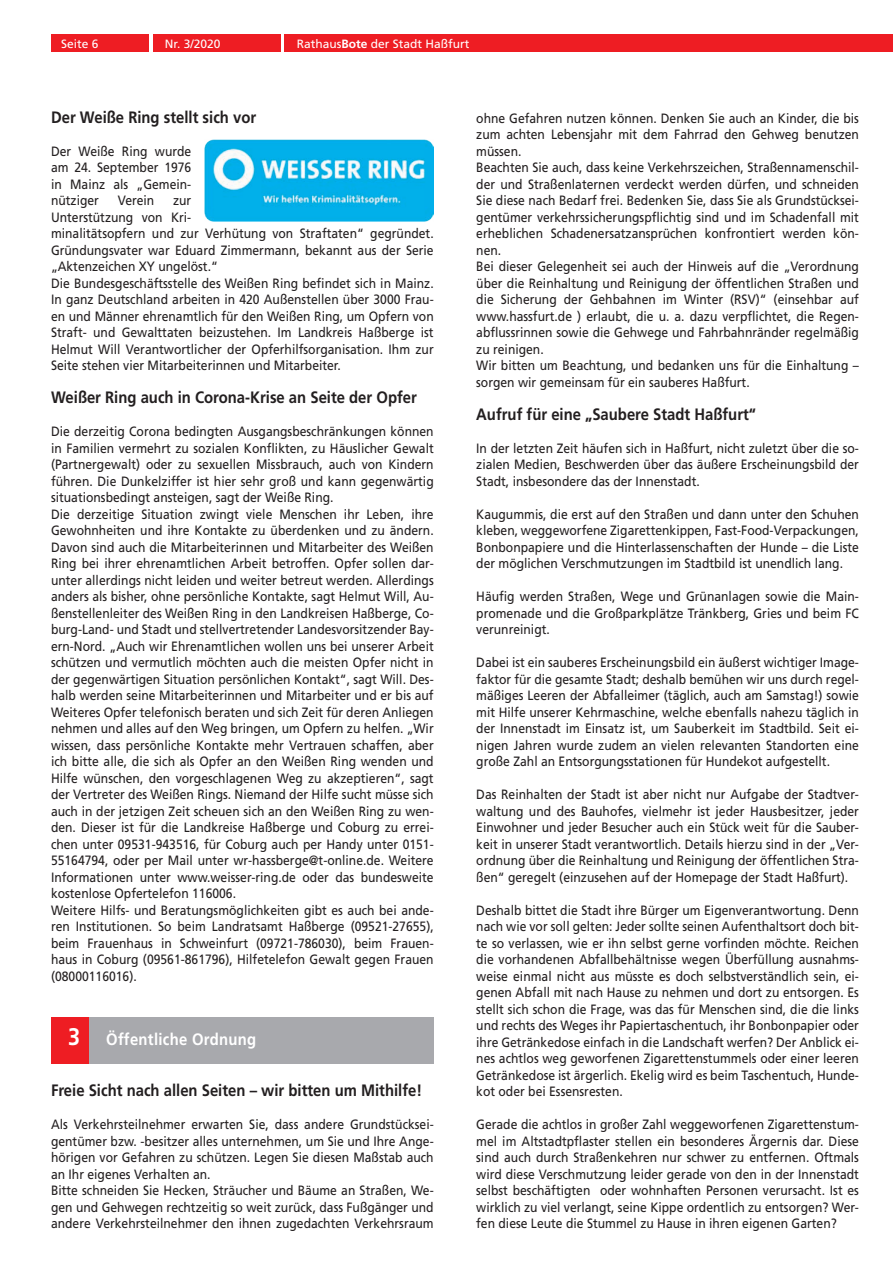
<style>
.page{position:relative;width:893px;height:1263px;background:#fff}
.page>*{position:absolute;margin:0;border:0;box-sizing:border-box;transform-origin:0 0}
.t1{font:700 16.5px "Frutiger";color:#231f20;scale:.9 1}
.t2{font:700 16.5px "Frutiger";letter-spacing:.02em;color:#fff;scale:.9 1}
.t3{font:13.5px/16.5px "Frutiger";color:#231f20;text-align:justify;scale:.9 1}
.t4{font:12px "Frutiger";color:#fff}
.s1{font-weight:700}
.s2{font-size:24px}
</style>
<div class="page">
<div style="left:51px;top:34px;width:98px;height:17px;background:#ee1d23"></div>
<div style="left:153px;top:34px;width:128px;height:17px;background:#ee1d23"></div>
<div style="left:285px;top:34px;width:608px;height:17px;background:#ee1d23"></div>
<div style="left:51px;top:1017px;width:38px;height:46px;background:#ee1d23"></div>
<div style="left:89px;top:1017px;width:345px;height:46px;background:#a8a9ad"></div>
<img style="left:204px;top:140px;width:230px;height:82px">
<p class="t4" style="left:61px;top:37px;width:39px">Seite 6</p>
<p class="t4" style="left:165px;top:37px;width:57px">Nr. 3/2020</p>
<p class="t4" style="left:297px;top:37px;width:174px">Rathaus<span class="s1">Bote</span> der Stadt Haßfurt</p>
<p class="t1" style="left:51px;top:107px;width:230px">Der Weiße Ring stellt sich vor</p>
<p class="t3" style="left:51px;top:143px;width:157px">Der Weiße Ring wurde am 24. September 1976 in Mainz als „Gemein&shy;nütziger</p>
<p class="t3" style="left:118px;top:192px;width:42px">Verein</p>
<p class="t3" style="left:51px;top:192px;width:427px;text-align:left;text-indent:122px">zur<br>Unterstützung von Kri-<br>minalitätsopfern und zur Verhütung von Straftaten“ gegründet.<br>Gründungsvater war Eduard Zimmermann, bekannt aus der Serie „Aktenzeichen XY ungelöst.“<br>Die Bundesgeschäftsstelle des Weißen Ring befindet sich in Mainz.<br>In ganz Deutschland arbeiten in 420 Außenstellen über 3000 Frau&shy;en und Männer ehrenamtlich für den Weißen Ring, um Opfern von Straft- und Gewalttaten beizustehen. Im Landkreis Haßberge ist Helmut Will Verantwortlicher der Opferhilfsorganisation. Ihm zur Seite stehen vier Mitarbeiterinnen und Mitarbeiter.</p>
<p class="t1" style="left:51px;top:388px;width:408px">Weißer Ring auch in Corona-Krise an Seite der Opfer</p>
<p class="t3" style="left:51px;top:423px;width:427px;text-align:left">Die derzeitig Corona bedingten Ausgangsbeschränkungen können in Familien vermehrt zu sozialen Konflikten, zu Häuslicher Gewalt (Partnergewalt) oder zu sexuellen Missbrauch, auch von Kindern führen. Die Dunkelziffer ist hier sehr groß und kann gegenwärtig situationsbedingt ansteigen, sagt der Weiße Ring.<br>Die derzeitige Situation zwingt viele Menschen ihr Leben, ihre Gewohnheiten und ihre Kontakte zu überdenken und zu ändern.<br>Davon sind auch die Mitarbeiterinnen und Mitarbeiter des Weißen Ring bei ihrer ehrenamtlichen Arbeit betroffen. Opfer sollen dar&shy;unter allerdings nicht leiden und weiter betreut werden. Allerdings anders als bisher, ohne persönliche Kontakte, sagt Helmut Will, Au&shy;ßenstellenleiter des Weißen Ring in den Landkreisen Haßberge, Co&shy;burg-Land- und Stadt und stellvertretender Landesvorsitzender Bay&shy;ern-Nord. „Auch wir Ehrenamtlichen wollen uns bei unserer Arbeit schützen und vermutlich möchten auch die meisten Opfer nicht in der gegenwärtigen Situation persönlichen Kontakt“, sagt Will. Des&shy;halb werden seine Mitarbeiterinnen und Mitarbeiter und er bis auf Weiteres Opfer telefonisch beraten und sich Zeit für deren Anliegen nehmen und alles auf den Weg bringen, um Opfern zu helfen. „Wir wissen, dass persönliche Kontakte mehr Vertrauen schaffen, aber ich bitte alle, die sich als Opfer an den Weißen Ring wenden und Hilfe wünschen, den vorgeschlagenen Weg zu akzeptieren“, sagt der Vertreter des Weißen Rings. Niemand der Hilfe sucht müsse sich auch in der jetzigen Zeit scheuen sich an den Weißen Ring zu wen&shy;den. Dieser ist für die Landkreise Haßberge und Coburg zu errei&shy;chen unter 09531-943516, für Coburg auch per Handy unter 0151- 55164794, oder per Mail unter wr-hassberge@t-online.de. Weitere Informationen unter www.weisser-ring.de oder das bundesweite kostenlose Opfertelefon 116006.<br>Weitere Hilfs- und Beratungsmöglichkeiten gibt es auch bei ande&shy;ren Institutionen. So beim Landratsamt Haßberge (09521-27655), beim Frauenhaus in Schweinfurt (09721-786030), beim Frauen&shy;haus in Coburg (09561-861796), Hilfetelefon Gewalt gegen Frauen (08000116016).</p>
<p class="t2" style="left:68px;top:1030px;width:211px"><span class="s2">3</span> Öffentliche Ordnung</p>
<p class="t1" style="left:51px;top:1081px;width:414px">Freie Sicht nach allen Seiten – wir bitten um Mithilfe!</p>
<p class="t3" style="left:51px;top:1116px;width:427px;text-align:left">Als Verkehrsteilnehmer erwarten Sie, dass andere Grundstücksei&shy;gentümer bzw. -besitzer alles unternehmen, um Sie und Ihre Ange&shy;hörigen vor Gefahren zu schützen. Legen Sie diesen Maßstab auch an Ihr eigenes Verhalten an.<br>Bitte schneiden Sie Hecken, Sträucher und Bäume an Straßen, We&shy;gen und Gehwegen rechtzeitig so weit zurück, dass Fußgänger und andere Verkehrsteilnehmer den ihnen zugedachten Verkehrsraum</p>
<p class="t3" style="left:476px;top:110px;width:427px;text-align:left">ohne Gefahren nutzen können. Denken Sie auch an Kinder, die bis zum achten Lebensjahr mit dem Fahrrad den Gehweg benutzen müssen.<br>Beachten Sie auch, dass keine Verkehrszeichen, Straßennamenschil&shy;der und Straßenlaternen verdeckt werden dürfen, und schneiden Sie diese nach Bedarf frei. Bedenken Sie, dass Sie als Grundstücksei&shy;gentümer verkehrssicherungspflichtig sind und im Schadenfall mit erheblichen Schadenersatzansprüchen konfrontiert werden kön&shy;nen.<br>Bei dieser Gelegenheit sei auch der Hinweis auf die „Verordnung über die Reinhaltung und Reinigung der öffentlichen Straßen und die Sicherung der Gehbahnen im Winter (RSV)“ (einsehbar auf www.hassfurt.de ) erlaubt, die u. a. dazu verpflichtet, die Regen&shy;abflussrinnen sowie die Gehwege und Fahrbahnränder regelmäßig zu reinigen.<br>Wir bitten um Beachtung, und bedanken uns für die Einhaltung – sorgen wir gemeinsam für ein sauberes Haßfurt.</p>
<p class="t1" style="left:476px;top:404px;width:312px">Aufruf für eine „Saubere Stadt Haßfurt“</p>
<p class="t3" style="left:476px;top:440px;width:427px">In der letzten Zeit häufen sich in Haßfurt, nicht zuletzt über die so&shy;zialen Medien, Beschwerden über das äußere Erscheinungsbild der Stadt, insbesondere das der Innenstadt.</p>
<p class="t3" style="left:476px;top:506px;width:427px">Kaugummis, die erst auf den Straßen und dann unter den Schuhen kleben, weggeworfene Zigarettenkippen, Fast-Food-Verpackungen, Bonbonpapiere und die Hinterlassenschaften der Hunde – die Liste der möglichen Verschmutzungen im Stadtbild ist unendlich lang.</p>
<p class="t3" style="left:476px;top:588px;width:427px">Häufig werden Straßen, Wege und Grünanlagen sowie die Main&shy;promenade und die Großparkplätze Tränkberg, Gries und beim FC verunreinigt.</p>
<p class="t3" style="left:476px;top:654px;width:427px">Dabei ist ein sauberes Erscheinungsbild ein äußerst wichtiger Image&shy;faktor für die gesamte Stadt; deshalb bemühen wir uns durch regel&shy;mäßiges Leeren der Abfalleimer (täglich, auch am Samstag!) sowie mit Hilfe unserer Kehrmaschine, welche ebenfalls nahezu täglich in der Innenstadt im Einsatz ist, um Sauberkeit im Stadtbild. Seit ei&shy;nigen Jahren wurde zudem an vielen relevanten Standorten eine große Zahl an Entsorgungsstationen für Hundekot aufgestellt.</p>
<p class="t3" style="left:476px;top:786px;width:427px">Das Reinhalten der Stadt ist aber nicht nur Aufgabe der Stadtver&shy;waltung und des Bauhofes, vielmehr ist jeder Hausbesitzer, jeder Einwohner und jeder Besucher auch ein Stück weit für die Sauber&shy;keit in unserer Stadt verantwortlich. Details hierzu sind in der „Ver&shy;ordnung über die Reinhaltung und Reinigung der öffentlichen Stra&shy;ßen“ geregelt (einzusehen auf der Homepage der Stadt Haßfurt).</p>
<p class="t3" style="left:476px;top:902px;width:427px">Deshalb bittet die Stadt ihre Bürger um Eigenverantwortung. Denn nach wie vor soll gelten: Jeder sollte seinen Aufenthaltsort doch bit&shy;te so verlassen, wie er ihn selbst gerne vorfinden möchte. Reichen die vorhandenen Abfallbehältnisse wegen Überfüllung ausnahms&shy;weise einmal nicht aus müsste es doch selbstverständlich sein, ei&shy;genen Abfall mit nach Hause zu nehmen und dort zu entsorgen. Es stellt sich schon die Frage, was das für Menschen sind, die die links und rechts des Weges ihr Papiertaschentuch, ihr Bonbonpapier oder ihre Getränkedose einfach in die Landschaft werfen? Der Anblick ei&shy;nes achtlos weg geworfenen Zigarettenstummels oder einer leeren Getränkedose ist ärgerlich. Ekelig wird es beim Taschentuch, Hunde&shy;kot oder bei Essensresten.</p>
<p class="t3" style="left:476px;top:1116px;width:427px">Gerade die achtlos in großer Zahl weggeworfenen Zigarettenstum&shy;mel im Altstadtpflaster stellen ein besonderes Ärgernis dar. Diese sind auch durch Straßenkehren nur schwer zu entfernen. Oftmals wird diese Verschmutzung leider gerade von den in der Innenstadt selbst beschäftigten oder wohnhaften Personen verursacht. Ist es wirklich zu viel verlangt, seine Kippe ordentlich zu entsorgen? Wer&shy;fen diese Leute die Stummel zu Hause in ihren eigenen Garten?</p>
</div>
